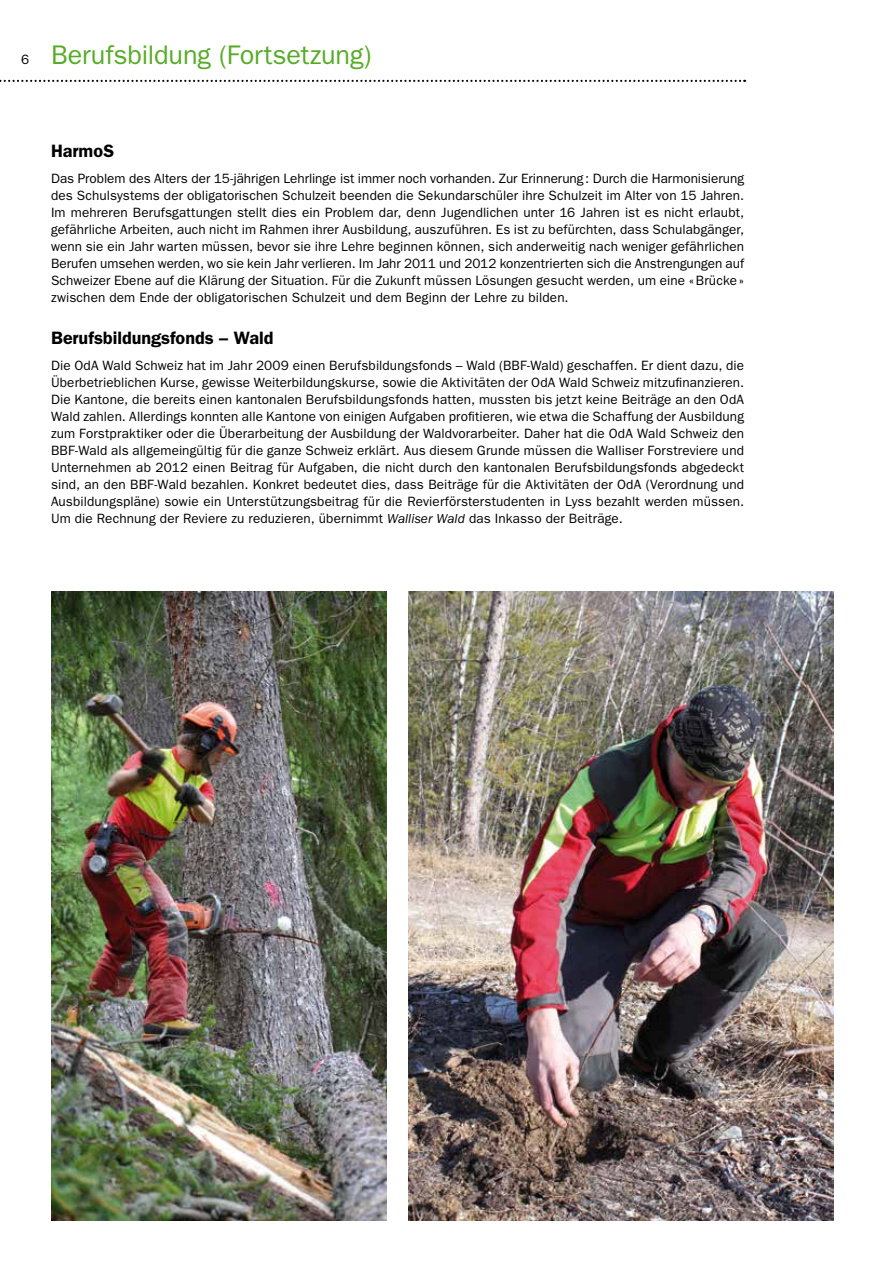
<style>
.page{position:relative;width:893px;height:1263px;background:#fff}
.page>*{position:absolute;margin:0;border:0;box-sizing:border-box;transform-origin:0 0}
.t1{font:27px "Franklin Gothic LT";letter-spacing:-.005em;color:#57ab27}
.t2{font:600 18px "Franklin Gothic LT";color:#000}
.t3{font:13.5px/17px "Franklin Gothic LT";letter-spacing:.01em;color:#000;text-align:justify}
.s1{font-style:italic}
</style>
<div class="page">
<svg style="left:0;top:80px;width:745px;height:2px"></svg>
<img style="left:408px;top:591px;width:425px;height:629px">
<img style="left:51px;top:591px;width:336px;height:629px">
<p class="t3" style="left:21px;top:51px;width:10px">6</p>
<h1 class="t1" style="left:51px;top:39px;width:322px">Berufsbildung (Fortsetzung)</h1>
<h2 class="t2" style="left:51px;top:141px;width:65px">HarmoS</h2>
<p class="t3" style="left:51px;top:170px;width:695px">Das Problem des Alters der 15-jährigen Lehrlinge ist immer noch vorhanden. Zur Erinnerung: Durch die Harmonisierung des Schulsystems der obligatorischen Schulzeit beenden die Sekundarschüler ihre Schulzeit im Alter von 15 Jahren.<br>Im mehreren Berufsgattungen stellt dies ein Problem dar, denn Jugendlichen unter 16 Jahren ist es nicht erlaubt, gefährliche Arbeiten, auch nicht im Rahmen ihrer Ausbildung, auszuführen. Es ist zu befürchten, dass Schulabgänger, wenn sie ein Jahr warten müssen, bevor sie ihre Lehre beginnen können, sich anderweitig nach weniger gefährlichen Berufen umsehen werden, wo sie kein Jahr verlieren. Im Jahr 2011 und 2012 konzentrierten sich die Anstrengungen auf Schweizer Ebene auf die Klärung der Situation. Für die Zukunft müssen Lösungen gesucht werden, um eine «Brücke» zwischen dem Ende der obligatorischen Schulzeit und dem Beginn der Lehre zu bilden.</p>
<h2 class="t2" style="left:51px;top:328px;width:224px">Berufsbildungsfonds – Wald</h2>
<p class="t3" style="left:51px;top:357px;width:695px">Die OdA Wald Schweiz hat im Jahr 2009 einen Berufsbildungsfonds – Wald (BBF-Wald) geschaffen. Er dient dazu, die Überbetrieblichen Kurse, gewisse Weiterbildungskurse, sowie die Aktivitäten der OdA Wald Schweiz mitzufinanzieren.<br>Die Kantone, die bereits einen kantonalen Berufsbildungsfonds hatten, mussten bis jetzt keine Beiträge an den OdA Wald zahlen. Allerdings konnten alle Kantone von einigen Aufgaben profitieren, wie etwa die Schaffung der Ausbildung zum Forstpraktiker oder die Überarbeitung der Ausbildung der Waldvorarbeiter. Daher hat die OdA Wald Schweiz den BBF-Wald als allgemeingültig für die ganze Schweiz erklärt. Aus diesem Grunde müssen die Walliser Forstreviere und Unternehmen ab 2012 einen Beitrag für Aufgaben, die nicht durch den kantonalen Berufsbildungsfonds abgedeckt sind, an den BBF-Wald bezahlen. Konkret bedeutet dies, dass Beiträge für die Aktivitäten der OdA (Verordnung und Ausbildungspläne) sowie ein Unterstützungsbeitrag für die Revierförsterstudenten in Lyss bezahlt werden müssen.<br>Um die Rechnung der Reviere zu reduzieren, übernimmt <span class="s1">Walliser Wald</span> das Inkasso der Beiträge.</p>
</div>
